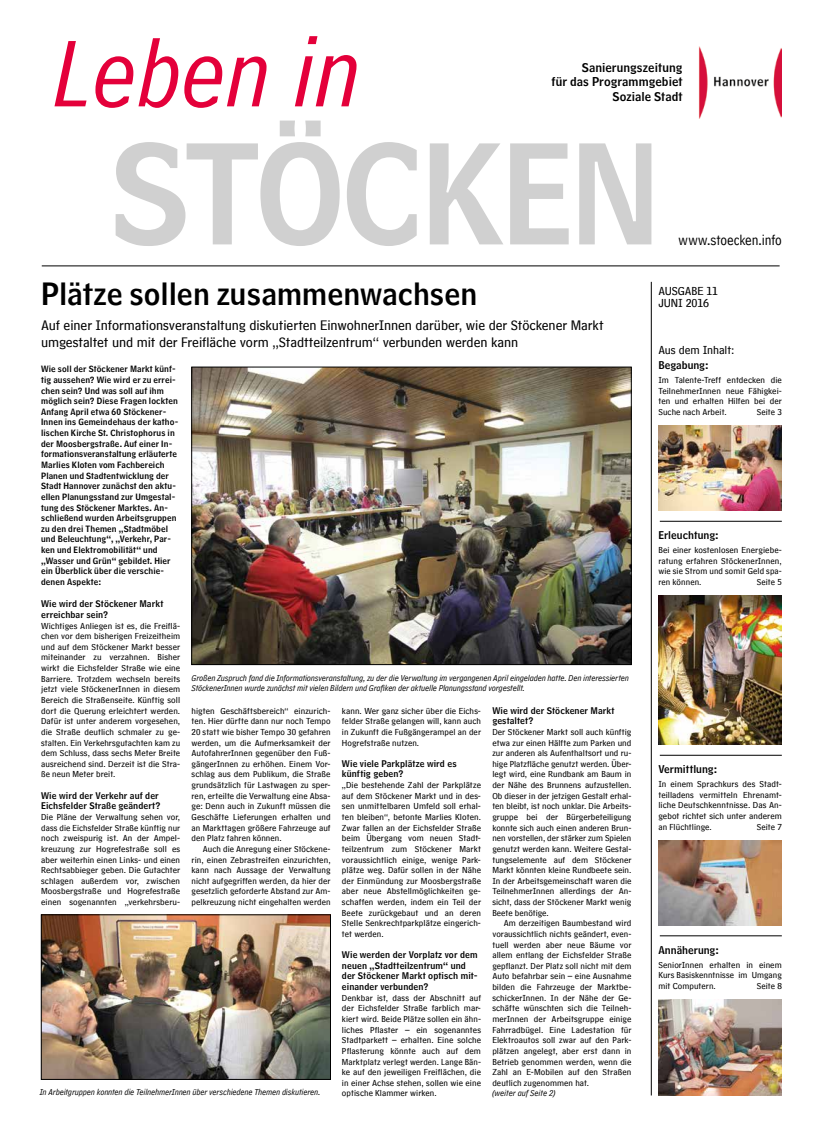
<style>
.page{position:relative;width:823px;height:1143px;background:#fff}
.page>*{position:absolute;margin:0;border:0;box-sizing:border-box;transform-origin:0 0}
.t1{font:italic 100px "HM Comment";color:#e4003a}
.t2{font:30px "HM Headline";color:#000}
.t3{font:15px "HM Comment";letter-spacing:-.005em;color:#000}
.t4{font:14.2px/17.1px "HM Text";letter-spacing:-.005em;color:#000}
.t5{font:12px/14.4px "HM Headline";letter-spacing:.005em;color:#000;text-align:right}
.t6{font:12px/12px "HM Text";letter-spacing:-.01em;color:#000}
.t7{font:10.5px "HM Headline";letter-spacing:.005em;color:#000}
.t8{font:9px/10.6px "HM Text";letter-spacing:.01em;color:#000;text-align:justify}
.t9{font:italic 9px/10.6px "HM Comment";color:#000}
.t10{font:9px/10.6px "HM Headline";letter-spacing:.015em;color:#000}
.t11{font:8.5px/10.6px "HM Headline";letter-spacing:.015em;color:#000}
.s1{font-size:103px}
</style>
<div class="page">
<hr style="left:42px;top:266px;width:737px;height:1px;background:#000">
<img style="left:699px;top:47px;width:82px;height:72px">
<svg style="left:116px;top:120px;width:535px;height:126px"></svg>
<hr style="left:650px;top:282px;width:1px;height:813px;background:#000">
<img style="left:193px;top:369px;width:436px;height:293px">
<div style="left:191px;top:367px;width:440px;height:297px;border:1px solid #000"></div>
<hr style="left:659px;top:755px;width:122px;height:1px;background:#000">
<img style="left:658px;top:595px;width:123px;height:149px">
<hr style="left:659px;top:521px;width:122px;height:1px;background:#000">
<img style="left:43px;top:916px;width:285px;height:161px">
<div style="left:41px;top:914px;width:289px;height:165px;border:1px solid #000"></div>
<img style="left:658px;top:999px;width:123px;height:96px">
<hr style="left:659px;top:935px;width:122px;height:1px;background:#000">
<img style="left:658px;top:840px;width:123px;height:85px">
<img style="left:658px;top:425px;width:123px;height:85px">
<h1 class="t1" style="left:52px;top:13px;width:308px">Leben <span class="s1">in</span></h1>
<h3 class="t5" style="left:551px;top:59px;width:132px">Sanierungszeitung<br>für das Programmgebiet<br>Soziale Stadt</h3>
<h3 class="t3" style="left:678px;top:226px;width:105px">www.stoecken.info</h3>
<h2 class="t2" style="left:41px;top:269px;width:437px">Plätze sollen zusammenwachsen</h2>
<h3 class="t4" style="left:41px;top:314px;width:563px">Auf einer Informationsveranstaltung diskutierten EinwohnerInnen darüber, wie der Stöckener Markt umgestaltet und mit der Freifläche vorm „Stadtteilzentrum“ verbunden werden kann</h3>
<p class="t11" style="left:41px;top:362px;width:139px">Wie soll der Stöckener Markt künf&shy;tig aussehen? Wie wird er zu errei&shy;chen sein? Und was soll auf ihm möglich sein? Diese Fragen lockten<br>Anfang April etwa 60 Stöckener-<br>Innen ins Gemeindehaus der katho&shy;lischen Kirche St. Christophorus in der Moosbergstraße. Auf einer In&shy;formationsveranstaltung erläuterte<br>Marlies Kloten vom Fachbereich<br>Planen und Stadtentwicklung der<br>Stadt Hannover zunächst den aktu&shy;ellen Planungsstand zur Umgestal&shy;tung des Stöckener Marktes. An&shy;schließend wurden Arbeitsgruppen zu den drei Themen „Stadtmöbel und Beleuchtung“, „Verkehr, Par&shy;ken und Elektromobilität“ und „Wasser und Grün“ gebildet. Hier ein Überblick über die verschie&shy;denen Aspekte:</p>
<p class="t10" style="left:41px;top:597px;width:124px">Wie wird der Stöckener Markt erreichbar sein?</p>
<p class="t8" style="left:41px;top:618px;width:140px">Wichtiges Anliegen ist es, die Freiflä&shy;chen vor dem bisherigen Freizeitheim und auf dem Stöckener Markt besser miteinander zu verzahnen. Bisher wirkt die Eichsfelder Straße wie eine Barriere. Trotzdem wechseln bereits jetzt viele StöckenerInnen in diesem Bereich die Straßenseite. Künftig soll dort die Querung erleichtert werden.<br>Dafür ist unter anderem vorgesehen, die Straße deutlich schmaler zu ge&shy;stalten. Ein Verkehrsgutachten kam zu dem Schluss, dass sechs Meter Breite ausreichend sind. Derzeit ist die Stra&shy;ße neun Meter breit.</p>
<p class="t10" style="left:41px;top:788px;width:121px">Wie wird der Verkehr auf der<br>Eichsfelder Straße geändert?</p>
<p class="t8" style="left:41px;top:810px;width:140px">Die Pläne der Verwaltung sehen vor, dass die Eichsfelder Straße künftig nur noch zweispurig ist. An der Ampel&shy;kreuzung zur Hogrefestraße soll es aber weiterhin einen Links- und einen Rechtsabbieger geben. Die Gutachter schlagen außerdem vor, zwischen Moosbergstraße und Hogrefestraße einen sogenannten „verkehrsberu-</p>
<p class="t9" style="left:191px;top:672px;width:438px">Großen Zuspruch fand die Informationsveranstaltung, zu der die Verwaltung im vergangenen April eingeladen hatte. Den interessierten<br>StöckenerInnen wurde zunächst mit vielen Bildern und Grafiken der aktuelle Planungsstand vorgestellt.</p>
<p class="t10" style="left:492px;top:703px;width:124px">Wie wird der Stöckener Markt gestaltet?</p>
<p class="t8" style="left:492px;top:725px;width:140px">Der Stöckener Markt soll auch künftig etwa zur einen Hälfte zum Parken und zur anderen als Aufenthaltsort und ru&shy;hige Platzfläche genutzt werden. Über&shy;legt wird, eine Rundbank am Baum in der Nähe des Brunnens aufzustellen.<br>Ob dieser in der jetzigen Gestalt erhal&shy;ten bleibt, ist noch unklar. Die Arbeits&shy;gruppe bei der Bürgerbeteiligung konnte sich auch einen anderen Brun&shy;nen vorstellen, der stärker zum Spielen genutzt werden kann. Weitere Gestal&shy;tungselemente auf dem Stöckener Markt könnten kleine Rundbeete sein.<br>In der Arbeitsgemeinschaft waren die TeilnehmerInnen allerdings der An&shy;sicht, dass der Stöckener Markt wenig Beete benötige.</p>
<p class="t8" style="left:492px;top:916px;width:140px;text-indent:11px">Am derzeitigen Baumbestand wird voraussichtlich nichts geändert, even&shy;tuell werden aber neue Bäume vor allem entlang der Eichsfelder Straße gepflanzt. Der Platz soll nicht mit dem Auto befahrbar sein – eine Ausnahme bilden die Fahrzeuge der Marktbe&shy;schickerInnen. In der Nähe der Ge&shy;schäfte wünschten sich die Teilneh&shy;merInnen der Arbeitsgruppe einige Fahrradbügel. Eine Ladestation für Elektroautos soll zwar auf den Park&shy;plätzen angelegt, aber erst dann in Betrieb genommen werden, wenn die Zahl an E-Mobilen auf den Straßen deutlich zugenommen hat.</p>
<p class="t9" style="left:492px;top:1087px;width:64px">(weiter auf Seite 2)</p>
<p class="t8" style="left:191px;top:703px;width:140px">higten Geschäftsbereich“ einzurich&shy;ten. Hier dürfte dann nur noch Tempo 20 statt wie bisher Tempo 30 gefahren werden, um die Aufmerksamkeit der AutofahrerInnen gegenüber den Fuß&shy;gängerInnen zu erhöhen. Einem Vor&shy;schlag aus dem Publikum, die Straße grundsätzlich für Lastwagen zu sper&shy;ren, erteilte die Verwaltung eine Absa&shy;ge: Denn auch in Zukunft müssen die Geschäfte Lieferungen erhalten und an Markttagen größere Fahrzeuge auf den Platz fahren können.</p>
<p class="t8" style="left:191px;top:842px;width:140px;text-indent:11px">Auch die Anregung einer Stöckene&shy;rin, einen Zebrastreifen einzurichten, kann nach Aussage der Verwaltung nicht aufgegriffen werden, da hier der gesetzlich geforderte Abstand zur Am&shy;pelkreuzung nicht eingehalten werden</p>
<p class="t8" style="left:342px;top:703px;width:140px">kann. Wer ganz sicher über die Eichs&shy;felder Straße gelangen will, kann auch in Zukunft die Fußgängerampel an der Hogrefstraße nutzen.</p>
<p class="t10" style="left:342px;top:756px;width:116px">Wie viele Parkplätze wird es künftig geben?</p>
<p class="t8" style="left:342px;top:778px;width:140px">„Die bestehende Zahl der Parkplätze auf dem Stöckener Markt und in des&shy;sen unmittelbaren Umfeld soll erhal&shy;ten bleiben“, betonte Marlies Kloten.<br>Zwar fallen an der Eichsfelder Straße beim Übergang vom neuen Stadt&shy;teilzentrum zum Stöckener Markt voraussichtlich einige, wenige Park&shy;plätze weg. Dafür sollen in der Nähe der Einmündung zur Moosbergstraße aber neue Abstellmöglichkeiten ge&shy;schaffen werden, indem ein Teil der Beete zurückgebaut und an deren Stelle Senkrechtparkplätze eingerich&shy;tet werden.</p>
<p class="t10" style="left:342px;top:948px;width:137px">Wie werden der Vorplatz vor dem neuen „Stadtteilzentrum“ und der Stöckener Markt optisch mit&shy;einander verbunden?</p>
<p class="t8" style="left:342px;top:990px;width:140px">Denkbar ist, dass der Abschnitt auf der Eichsfelder Straße farblich mar&shy;kiert wird. Beide Plätze sollen ein ähn&shy;liches Pflaster – ein sogenanntes Stadtparkett – erhalten. Eine solche Pflasterung könnte auch auf dem Marktplatz verlegt werden. Lange Bän&shy;ke auf den jeweiligen Freiflächen, die in einer Achse stehen, sollen wie eine optische Klammer wirken.</p>
<p class="t9" style="left:40px;top:1086px;width:282px">In Arbeitgruppen konnten die TeilnehmerInnen über verschiedene Themen diskutieren.</p>
<h3 class="t6" style="left:658px;top:283px;width:61px">AUSGABE 11<br>JUNI 2016</h3>
<h3 class="t6" style="left:658px;top:342px;width:77px">Aus dem Inhalt:</h3>
<p class="t7" style="left:658px;top:356px;width:52px">Begabung:</p>
<p class="t8" style="left:658px;top:373px;width:125px">Im Talente-Treff entdecken die TeilnehmerInnen neue Fähigkei&shy;ten und erhalten Hilfen bei der Suche nach Arbeit.</p>
<p class="t8" style="left:756px;top:405px;width:27px">Seite 3</p>
<p class="t7" style="left:658px;top:526px;width:62px">Erleuchtung:</p>
<p class="t8" style="left:658px;top:543px;width:125px">Bei einer kostenlosen Energiebe&shy;ratung erfahren StöckenerInnen, wie sie Strom und somit Geld spa&shy;ren können.</p>
<p class="t8" style="left:756px;top:575px;width:27px">Seite 5</p>
<p class="t7" style="left:658px;top:760px;width:60px">Vermittlung:</p>
<p class="t8" style="left:658px;top:777px;width:125px">In einem Sprachkurs des Stadt&shy;teilladens vermitteln Ehrenamt&shy;liche Deutschkenntnisse. Das An&shy;gebot richtet sich unter anderem an Flüchtlinge.</p>
<p class="t8" style="left:756px;top:819px;width:27px">Seite 7</p>
<p class="t7" style="left:658px;top:941px;width:62px">Annäherung:</p>
<p class="t8" style="left:658px;top:958px;width:125px">SeniorInnen erhalten in einem Kurs Basiskenntnisse im Umgang mit Computern.</p>
<p class="t8" style="left:756px;top:979px;width:27px">Seite 8</p>
</div>
